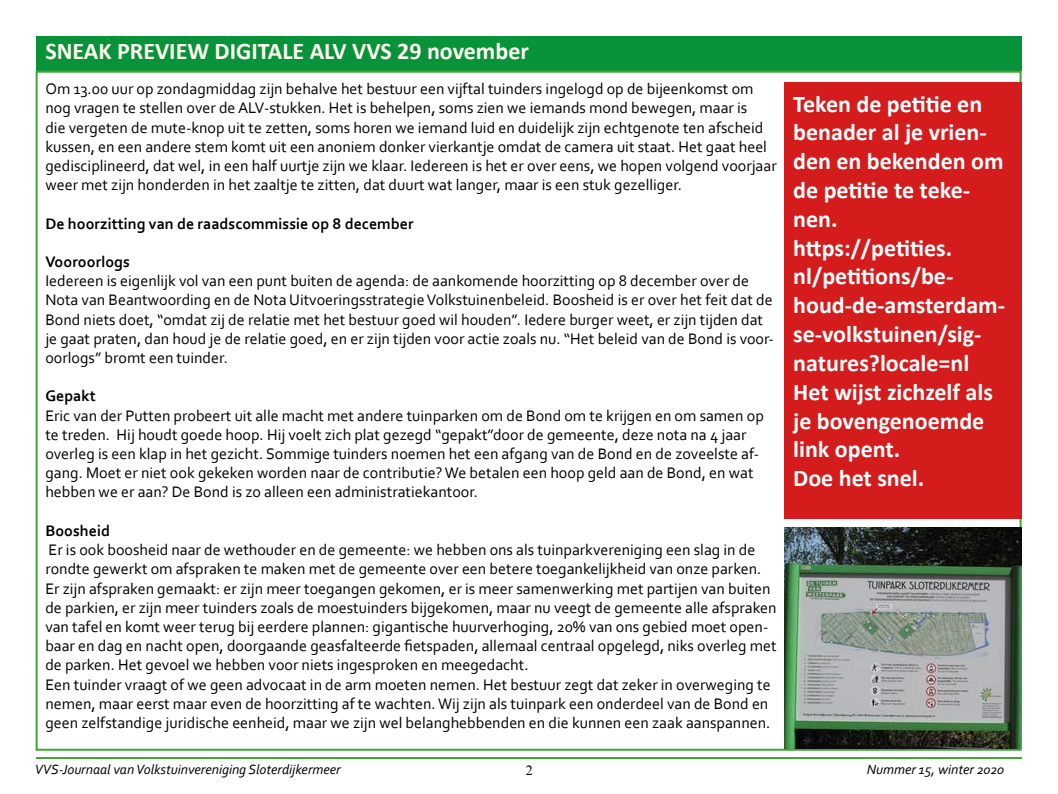
<style>
.page{position:relative;width:1058px;height:794px;background:#fff}
.page>*{position:absolute;margin:0;border:0;box-sizing:border-box;transform-origin:0 0}
.t1{font:700 24px/28.8px "Calibri";color:#fdfeff}
.t2{font:700 24px "Calibri";color:#fffdf0}
.t3{font:16px/19.2px "Corbel";color:#000}
.t4{font:700 16px "Corbel";color:#000}
.t5{font:italic 14px "Corbel";color:#000}
.t6{font:14px "Times New Roman";color:#000}
</style>
<div class="page">
<div style="left:36px;top:36px;width:985px;height:35px;background:#089239"></div>
<hr style="left:36px;top:757px;width:985px;height:2px;background:#3fa535">
<img style="left:784px;top:527px;width:237px;height:221px">
<div style="left:784px;top:82px;width:237px;height:437px;background:#d41c1c"></div>
<h1 class="t2" style="left:45px;top:36px;width:485px">SNEAK PREVIEW DIGITALE ALV VVS 29 november</h1>
<p class="t3" style="left:45px;top:79px;width:732px">Om 13.00 uur op zondagmiddag zijn behalve het bestuur een vijftal tuinders ingelogd op de bijeenkomst om nog vragen te stellen over de ALV-stukken. Het is behelpen, soms zien we iemands mond bewegen, maar is<br>die vergeten de mute-knop uit te zetten, soms horen we iemand luid en duidelijk zijn echtgenote ten afscheid kussen, en een andere stem komt uit een anoniem donker vierkantje omdat de camera uit staat. Het gaat heel gedisciplineerd, dat wel, in een half uurtje zijn we klaar. Iedereen is het er over eens, we hopen volgend voorjaar weer met zijn honderden in het zaaltje te zitten, dat duurt wat langer, maar is een stuk gezelliger.</p>
<p class="t4" style="left:45px;top:213px;width:369px">De hoorzitting van de raadscommissie op 8 december</p>
<p class="t4" style="left:45px;top:252px;width:86px">Vooroorlogs</p>
<p class="t3" style="left:45px;top:271px;width:730px">Iedereen is eigenlijk vol van een punt buiten de agenda: de aankomende hoorzitting op 8 december over de Nota van Beantwoording en de Nota Uitvoeringsstrategie Volkstuinenbeleid. Boosheid is er over het feit dat de Bond niets doet, “omdat zij de relatie met het bestuur goed wil houden”. Iedere burger weet, er zijn tijden dat je gaat praten, dan houd je de relatie goed, en er zijn tijden voor actie zoals nu. “Het beleid van de Bond is voor&shy;oorlogs” bromt een tuinder.</p>
<p class="t4" style="left:45px;top:386px;width:52px">Gepakt</p>
<p class="t3" style="left:45px;top:405px;width:720px">Eric van der Putten probeert uit alle macht met andere tuinparken om de Bond om te krijgen en om samen op te treden. Hij houdt goede hoop. Hij voelt zich plat gezegd “gepakt”door de gemeente, deze nota na 4 jaar overleg is een klap in het gezicht. Sommige tuinders noemen het een afgang van de Bond en de zoveelste af&shy;gang. Moet er niet ook gekeken worden naar de contributie? We betalen een hoop geld aan de Bond, en wat hebben we er aan? De Bond is zo alleen een administratiekantoor.</p>
<p class="t4" style="left:45px;top:520px;width:66px">Boosheid</p>
<p class="t3" style="left:45px;top:540px;width:732px">Er is ook boosheid naar de wethouder en de gemeente: we hebben ons als tuinparkvereniging een slag in de rondte gewerkt om afspraken te maken met de gemeente over een betere toegankelijkheid van onze parken.<br>Er zijn afspraken gemaakt: er zijn meer toegangen gekomen, er is meer samenwerking met partijen van buiten de parkien, er zijn meer tuinders zoals de moestuinders bijgekomen, maar nu veegt de gemeente alle afspraken van tafel en komt weer terug bij eerdere plannen: gigantische huurverhoging, 20% van ons gebied moet open&shy;baar en dag en nacht open, doorgaande geasfalteerde fietspaden, allemaal centraal opgelegd, niks overleg met de parken. Het gevoel we hebben voor niets ingesproken en meegedacht.<br>Een tuinder vraagt of we geen advocaat in de arm moeten nemen. Het bestuur zegt dat zeker in overweging te nemen, maar eerst maar even de hoorzitting af te wachten. Wij zijn als tuinpark een onderdeel van de Bond en geen zelfstandige juridische eenheid, maar we zijn wel belanghebbenden en die kunnen een zaak aanspannen.</p>
<p class="t1" style="left:793px;top:89px;width:213px">Teken de petitie en benader al je vrien&shy;den en bekenden om de petitie te teke&shy;nen.<br>https://petities. nl/petitions/be&shy;houd-de-amsterdam&shy;se-volkstuinen/sig&shy;natures?locale=nl<br>Het wijst zichzelf als je bovengenoemde link opent.<br>Doe het snel.</p>
<p class="t5" style="left:35px;top:760px;width:307px">VVS-Journaal van Volkstuinvereniging Sloterdijkermeer</p>
<p class="t5" style="left:866px;top:761px;width:139px">Nummer 15, winter 2020</p>
<p class="t6" style="left:525px;top:761px;width:8px">2</p>
</div>
